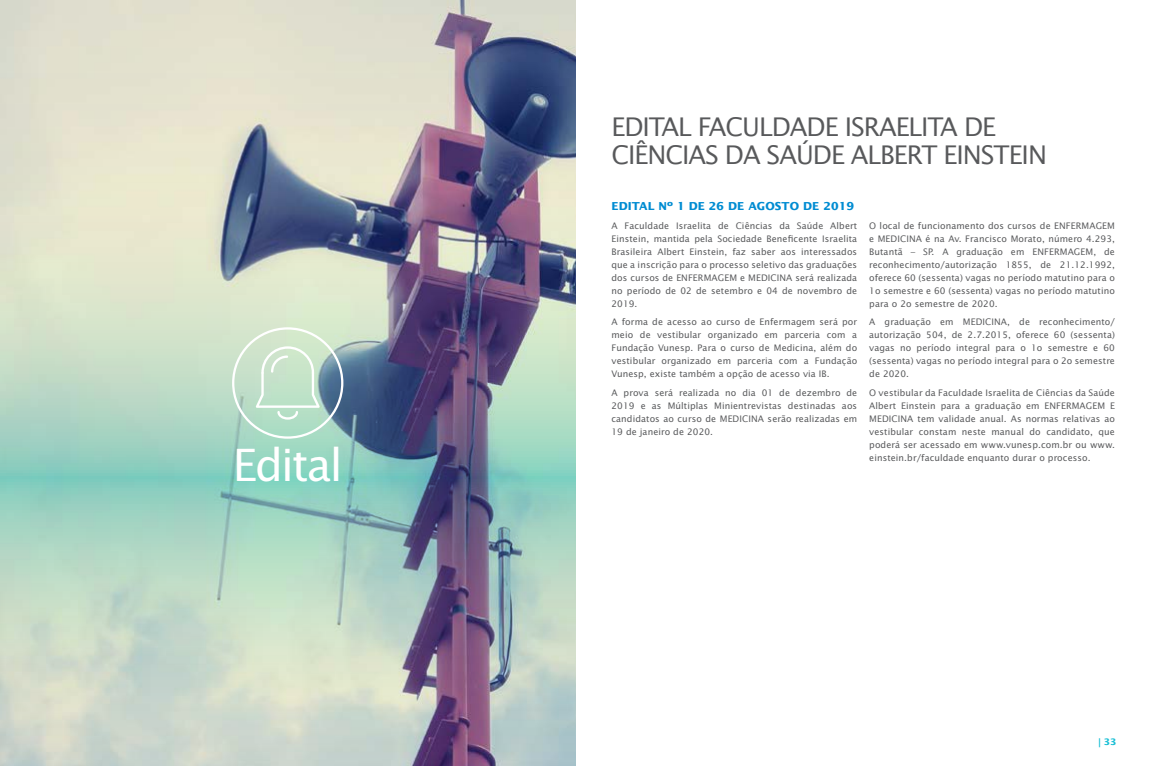
<style>
.page{position:relative;width:1151px;height:766px;background:#fff}
.page>*{position:absolute;margin:0;border:0;box-sizing:border-box;transform-origin:0 0}
.t1{font:44.5px "Lucida Sans Std";letter-spacing:-.04em;color:#fff}
.t2{font:25.6px/27.4px "Lucida Sans Std";letter-spacing:-.04em;color:#58595b}
.t3{font:700 11px "Lucida Sans Std";letter-spacing:.01em;color:#008cd2}
.t4{font:9px/13px "Lucida Sans Std";letter-spacing:.01em;color:#58595b;text-align:justify}
.t5{font:700 9px "Lucida Sans Std";color:#1abfd5}
</style>
<div class="page">
<img style="left:0;top:0;width:575px;height:765px">
<svg style="left:232px;top:327px;width:111px;height:111px;background:#bdd9c9"></svg>
<h1 class="t1" style="left:233px;top:439px;width:112px">Edital</h1>
<h2 class="t2" style="left:611px;top:114px;width:437px">EDITAL FACULDADE ISRAELITA DE<br>CIÊNCIAS DA SAÚDE ALBERT EINSTEIN</h2>
<p class="t3" style="left:611px;top:200px;width:244px">EDITAL Nº 1 DE 26 DE AGOSTO DE 2019</p>
<p class="t4" style="left:611px;top:219px;width:247px">A Faculdade Israelita de Ciências da Saúde Albert Einstein, mantida pela Sociedade Beneficente Israelita Brasileira Albert Einstein, faz saber aos interessados que a inscrição para o processo seletivo das graduações dos cursos de ENFERMAGEM e MEDICINA será realizada no período de 02 de setembro e 04 de novembro de 2019.</p>
<p class="t4" style="left:611px;top:315px;width:247px">A forma de acesso ao curso de Enfermagem será por meio de vestibular organizado em parceria com a Fundação Vunesp. Para o curso de Medicina, além do vestibular organizado em parceria com a Fundação Vunesp, existe também a opção de acesso via IB.</p>
<p class="t4" style="left:611px;top:386px;width:247px">A prova será realizada no dia 01 de dezembro de 2019 e as Múltiplas Minientrevistas destinadas aos candidatos ao curso de MEDICINA serão realizadas em 19 de janeiro de 2020.</p>
<p class="t4" style="left:869px;top:219px;width:247px">O local de funcionamento dos cursos de ENFERMAGEM e MEDICINA é na Av. Francisco Morato, número 4.293, Butantã – SP. A graduação em ENFERMAGEM, de reconhecimento/autorização 1855, de 21.12.1992, oferece 60 (sessenta) vagas no período matutino para o 1o semestre e 60 (sessenta) vagas no período matutino para o 2o semestre de 2020.</p>
<p class="t4" style="left:869px;top:315px;width:247px">A graduação em MEDICINA, de reconhecimento/ autorização 504, de 2.7.2015, oferece 60 (sessenta) vagas no período integral para o 1o semestre e 60 (sessenta) vagas no período integral para o 2o semestre de 2020.</p>
<p class="t4" style="left:869px;top:386px;width:247px">O vestibular da Faculdade Israelita de Ciências da Saúde Albert Einstein para a graduação em ENFERMAGEM E MEDICINA tem validade anual. As normas relativas ao vestibular constam neste manual do candidato, que poderá ser acessado em www.vunesp.com.br ou www. einstein.br/faculdade enquanto durar o processo.</p>
<p class="t5" style="left:1098px;top:736px;width:19px">| 33</p>
</div>
